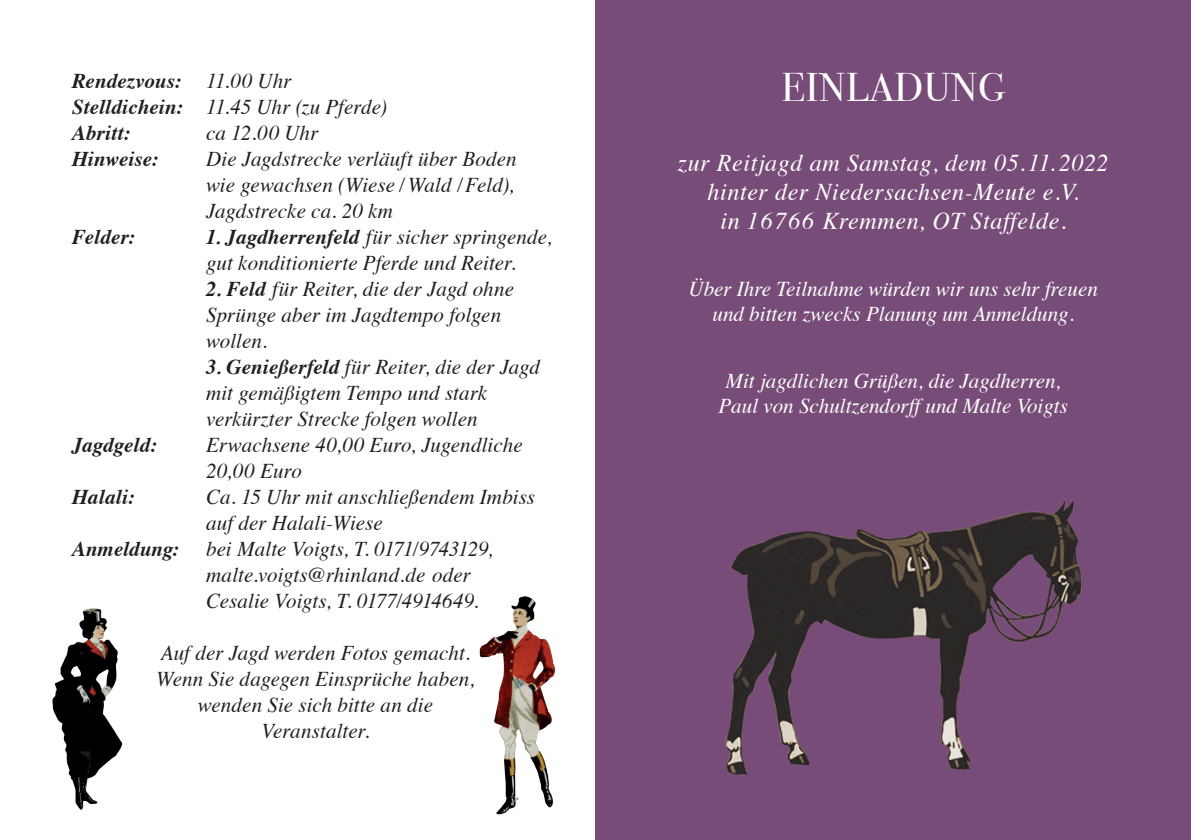
<style>
.page{position:relative;width:1191px;height:840px;background:#fff}
.page>*{position:absolute;margin:0;border:0;box-sizing:border-box;transform-origin:0 0}
.t1{font:40px "Bodoni Svty Two OSITCTT";letter-spacing:.02em;color:#fff}
.t2{font:italic 24px/28.8px "Times";letter-spacing:.025em;color:#fff;text-align:center}
.t3{font:italic 21px/26px "Times";color:#231f20}
.t4{font:italic 21px/25.2px "Times";color:#fff;text-align:center}
.t5{font:italic 700 21px "Times";letter-spacing:.005em;color:#231f20}
.s1{font-weight:700}
</style>
<div class="page">
<div style="left:595px;top:0;width:596px;height:839px;background:#784c78"></div>
<img style="left:725px;top:499px;width:357px;height:277px">
<img style="left:52px;top:608px;width:71px;height:202px">
<img style="left:479px;top:596px;width:77px;height:219px">
<p class="t3" style="left:72px;top:66px;width:316px"><span class="s1">Rendezvous:</span> 11.00 Uhr<br><span class="s1">Stelldichein:</span> 11.45 Uhr (zu Pferde)</p>
<p class="t5" style="left:72px;top:113px;width:60px">Abritt:</p>
<p class="t3" style="left:206px;top:118px;width:114px">ca 12.00 Uhr</p>
<p class="t5" style="left:72px;top:139px;width:88px">Hinweise:</p>
<p class="t3" style="left:206px;top:144px;width:312px">Die Jagdstrecke verläuft über Boden wie gewachsen (Wiese / Wald / Feld),</p>
<p class="t3" style="left:206px;top:196px;width:188px">Jagdstrecke ca. 20 km</p>
<p class="t5" style="left:72px;top:217px;width:65px">Felder:</p>
<p class="t3" style="left:206px;top:222px;width:347px"><span class="s1">1. Jagdherrenfeld</span> für sicher springende, gut konditionierte Pferde und Reiter.</p>
<p class="t3" style="left:206px;top:274px;width:309px"><span class="s1">2. Feld</span> für Reiter, die der Jagd ohne<br>Sprünge aber im Jagdtempo folgen wollen.</p>
<p class="t3" style="left:206px;top:352px;width:335px"><span class="s1">3. Genießerfeld</span> für Reiter, die der Jagd mit gemäßigtem Tempo und stark verkürzter Strecke folgen wollen</p>
<p class="t5" style="left:72px;top:425px;width:87px">Jagdgeld:</p>
<p class="t3" style="left:206px;top:430px;width:318px">Erwachsene 40,00 Euro, Jugendliche<br>20,00 Euro</p>
<p class="t5" style="left:72px;top:477px;width:64px">Halali:</p>
<p class="t3" style="left:206px;top:482px;width:330px">Ca. 15 Uhr mit anschließendem Imbiss auf der Halali-Wiese</p>
<p class="t5" style="left:72px;top:529px;width:109px">Anmeldung:</p>
<p class="t3" style="left:206px;top:534px;width:288px">bei Malte Voigts, T. 0171/9743129, malte.voigts@rhinland.de oder</p>
<p class="t3" style="left:206px;top:586px;width:274px">Cesalie Voigts, T. 0177/4914649.</p>
<p class="t3" style="left:156px;top:638px;width:320px;text-align:center">Auf der Jagd werden Fotos gemacht.<br>Wenn Sie dagegen Einsprüche haben, wenden Sie sich bitte an die<br>Veranstalter.</p>
<p class="t1" style="left:781px;top:63px;width:225px">EINLADUNG</p>
<p class="t2" style="left:678px;top:147px;width:432px">zur Reitjagd am Samstag, dem 05.11. 2022 hinter der Niedersachsen-Meute e.V.</p>
<p class="t2" style="left:720px;top:205px;width:347px">in 16766 Kremmen, OT Staffelde.</p>
<p class="t4" style="left:688px;top:275px;width:411px">Über Ihre Teilnahme würden wir uns sehr freuen und bitten zwecks Planung um Anmeldung.</p>
<p class="t4" style="left:725px;top:367px;width:337px">Mit jagdlichen Grüßen, die Jagdherren,</p>
<p class="t4" style="left:718px;top:392px;width:351px">Paul von Schultzendorff und Malte Voigts</p>
</div>
